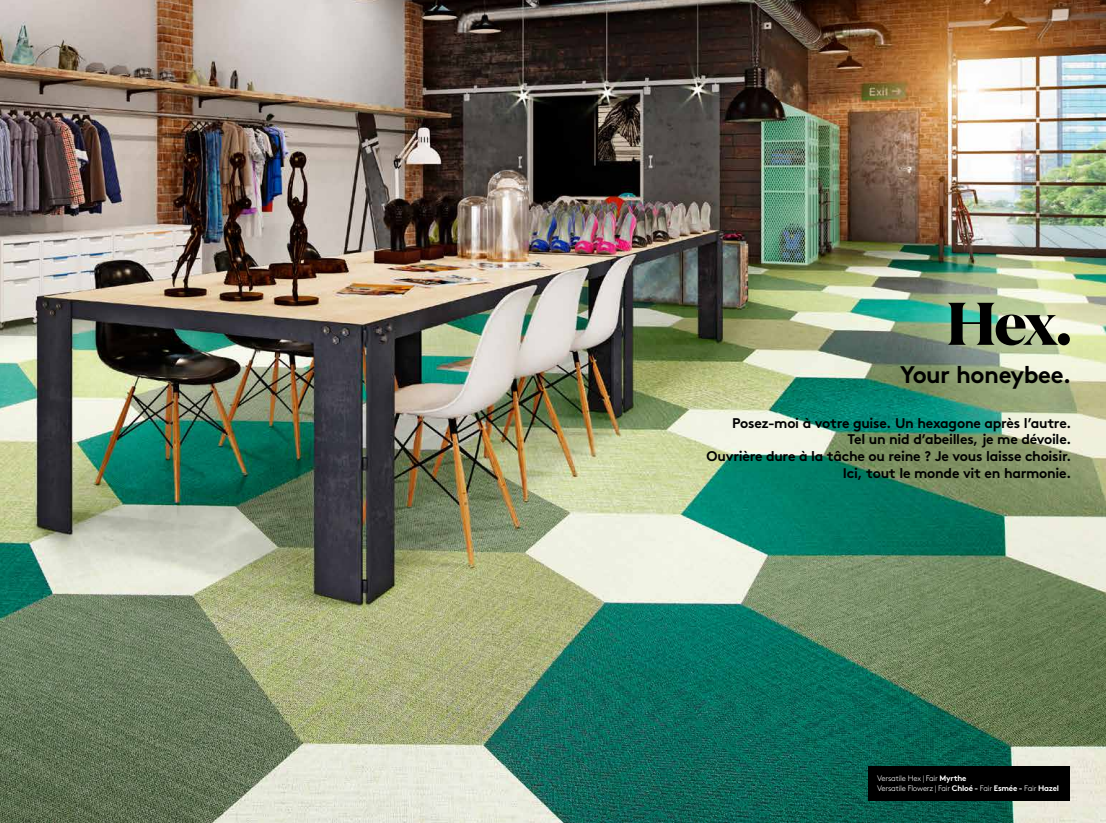
<style>
.page{position:relative;width:1106px;height:823px;background:#fff}
.page>*{position:absolute;margin:0;border:0;box-sizing:border-box;transform-origin:0 0}
.t1{font:700 60px "Domaine Disp";color:#000}
.t2{font:700 24px "Brown";letter-spacing:-.02em;color:#000}
.t3{font:700 14px/16.8px "Brown";letter-spacing:-.02em;color:#000;text-align:right}
.t4{font:300 8px/10px "Brown";letter-spacing:-.03em;color:#fff}
.s1{font-weight:700}
</style>
<div class="page">
<img style="left:0;top:0;width:1106px;height:822px">
<div style="left:868px;top:765px;width:202px;height:34px;background:#000"></div>
<h1 class="t1" style="left:946px;top:284px;width:126px">Hex.</h1>
<h2 class="t2" style="left:900px;top:355px;width:173px">Your honeybee.</h2>
<p class="t3" style="left:706px;top:412px;width:366px">Posez-moi à votre guise. Un hexagone après l’autre.<br>Tel un nid d’abeilles, je me dévoile.<br>Ouvrière dure à la tâche ou reine ? Je vous laisse choisir.<br>Ici, tout le monde vit en harmonie.</p>
<p class="t4" style="left:877px;top:771px;width:183px">Versatile Hex Fair <span class="s1">Myrthe<br></span>Versatile Flowerz Fair <span class="s1">Chloé -</span> Fair <span class="s1">Esmée -</span> Fair <span class="s1">Hazel</span></p>
</div>
